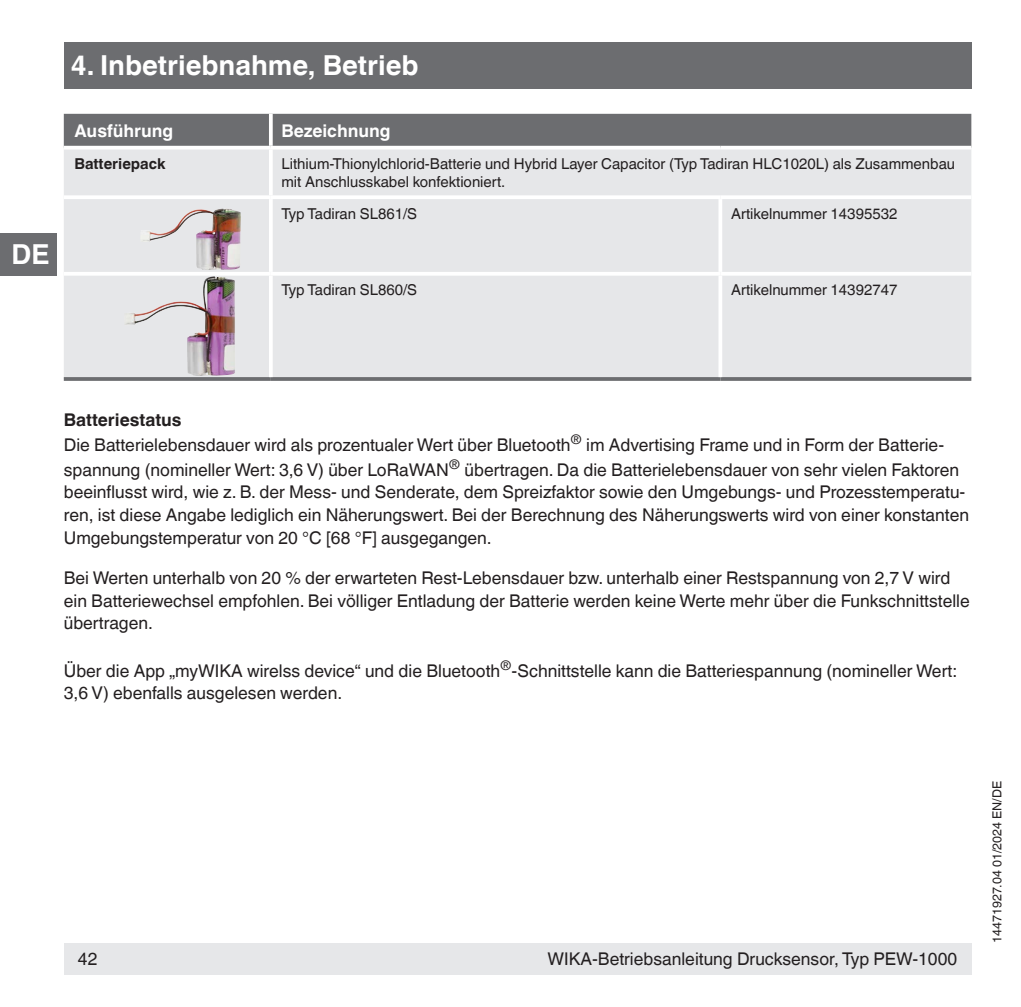
<style>
.page{position:relative;width:1021px;height:1007px;background:#fff}
.page>*{position:absolute;margin:0;border:0;box-sizing:border-box;transform-origin:0 0}
.t1{font:700 27.5px "Helvetica World";color:#fff}
.t2{font:17.5px/22.5px "Helvetica World";color:#231f20}
.t3{font:700 17.5px "Helvetica World";color:#fff}
.t4{font:15px/17.5px "Helvetica World";color:#231f20}
.t5{font:700 15px "Helvetica World";color:#231f20}
.t6{font:12.5px "Helvetica World";color:#231f20}
.s1{font-weight:700}
</style>
<div class="page">
<div style="left:64px;top:943px;width:907px;height:31px;background:#e6e7e9"></div>
<div style="left:64px;top:43px;width:907px;height:46px;background:#6c6d70"></div>
<div style="left:0;top:233px;width:57px;height:42px;background:#6c6d70"></div>
<div style="left:64px;top:114px;width:907px;height:32px;background:#6c6d70"></div>
<div style="left:64px;top:149px;width:907px;height:228px;background:#e6e7e9"></div>
<svg style="left:64px;top:377px;width:207px;height:4px"></svg>
<svg style="left:720px;top:377px;width:251px;height:4px"></svg>
<hr style="left:271px;top:377px;width:449px;height:4px;background:#727376">
<svg style="left:269px;top:114px;width:4px;height:32px"></svg>
<hr style="left:269px;top:149px;width:4px;height:46px;background:#fff">
<hr style="left:64px;top:195px;width:207px;height:4px;background:#fff">
<hr style="left:271px;top:195px;width:449px;height:4px;background:#fff">
<hr style="left:720px;top:195px;width:251px;height:4px;background:#fff">
<hr style="left:269px;top:199px;width:4px;height:73px;background:#fff">
<svg style="left:718px;top:199px;width:4px;height:73px"></svg>
<hr style="left:64px;top:272px;width:207px;height:3px;background:#fff">
<hr style="left:271px;top:272px;width:449px;height:3px;background:#fff">
<hr style="left:269px;top:275px;width:4px;height:102px;background:#fff">
<hr style="left:720px;top:272px;width:251px;height:3px;background:#fff">
<svg style="left:718px;top:275px;width:4px;height:102px"></svg>
<img style="left:140px;top:208px;width:101px;height:62px">
<img style="left:124px;top:276px;width:111px;height:99px">
<h1 class="t1" style="left:11px;top:238px;width:40px">DE</h1>
<h1 class="t1" style="left:71px;top:50px;width:349px">4. Inbetriebnahme, Betrieb</h1>
<p class="t3" style="left:74px;top:121px;width:100px">Ausführung</p>
<p class="t3" style="left:281px;top:121px;width:111px">Bezeichnung</p>
<p class="t5" style="left:74px;top:155px;width:93px">Batteriepack</p>
<p class="t4" style="left:281px;top:155px;width:675px">Lithium-Thionylchlorid-Batterie und Hybrid Layer Capacitor (Typ Tadiran HLC1020L) als Zusammenbau mit Anschlusskabel konfektioniert.</p>
<p class="t4" style="left:281px;top:205px;width:137px">Typ Tadiran SL861/S</p>
<p class="t4" style="left:731px;top:205px;width:168px">Artikelnummer 14395532</p>
<p class="t4" style="left:281px;top:281px;width:137px">Typ Tadiran SL860/S</p>
<p class="t4" style="left:731px;top:281px;width:168px">Artikelnummer 14392747</p>
<p class="t2" style="left:64px;top:407px;width:896px;line-height:25px"><span class="s1">Batteriestatus<br></span>Die Batterielebensdauer wird als prozentualer Wert über Bluetooth<sup>®</sup> im Advertising Frame und in Form der Batterie&shy;spannung (nomineller Wert: 3,6 V) über LoRaWAN<sup>®</sup> übertragen. Da die Batterielebensdauer von sehr vielen Faktoren</p>
<p class="t2" style="left:64px;top:481px;width:906px">beeinflusst wird, wie z. B. der Mess- und Senderate, dem Spreizfaktor sowie den Umgebungs- und Prozesstemperatu&shy;ren, ist diese Angabe lediglich ein Näherungswert. Bei der Berechnung des Näherungswerts wird von einer konstanten<br>Umgebungstemperatur von 20 °C [68 °F] ausgegangen.</p>
<p class="t2" style="left:64px;top:566px;width:907px">Bei Werten unterhalb von 20 % der erwarteten Rest-Lebensdauer bzw. unterhalb einer Restspannung von 2,7 V wird ein Batteriewechsel empfohlen. Bei völliger Entladung der Batterie werden keine Werte mehr über die Funkschnittstelle übertragen.</p>
<p class="t2" style="left:64px;top:659px;width:895px">Über die App „myWIKA wirelss device“ und die Bluetooth<sup>®</sup>-Schnittstelle kann die Batteriespannung (nomineller Wert:<br>3,6 V) ebenfalls ausgelesen werden.</p>
<p class="t2" style="left:78px;top:947px;width:21px">42</p>
<p class="t2" style="left:547px;top:947px;width:411px">WIKA-Betriebsanleitung Drucksensor, Typ PEW-1000</p>
<p class="t6" style="left:989px;top:943px;width:164px;rotate:-90deg">14471927.04 01/2024 EN/DE</p>
</div>
